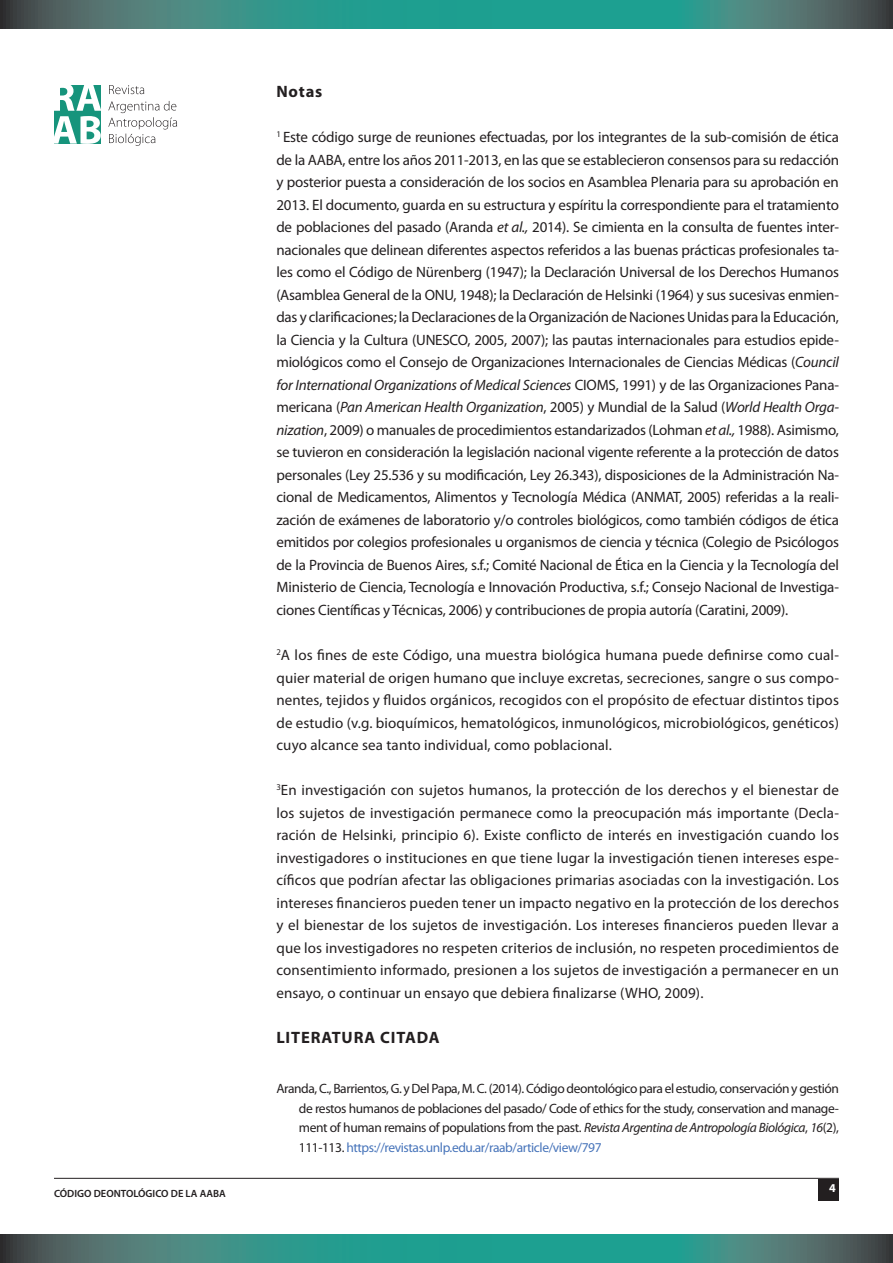
<style>
.page{position:relative;width:893px;height:1263px;background:#fff}
.page>*{position:absolute;margin:0;border:0;box-sizing:border-box;transform-origin:0 0}
.TITULOS_CUERPO{font:700 16.5px "Myriad Pro";letter-spacing:.05em;color:#231f20}
.CUERPO{font:15px/22.5px "Myriad Pro";letter-spacing:.01em;color:#231f20;text-align:justify}
.BIBLIOGRAFIA{font:13.5px/19.5px "Myriad Pro";letter-spacing:-.03em;color:#231f20;text-align:justify}
.t1{font:700 12px "Myriad Pro";color:#fff}
.t2{font:600 10.5px "Myriad Pro";color:#231f20}
.s1{font-style:italic}
.s2{color:#4774ba}
</style>
<div class="page">
<div style="left:819px;top:1179px;width:20px;height:21px;background:#231f20"></div>
<hr style="left:54px;top:1178px;width:785px;height:1px;background:#231f20">
<svg style="left:0;top:0;width:893px;height:28px;background:#36887f"></svg>
<svg style="left:0;top:1234px;width:893px;height:29px;background:#36887f"></svg>
<svg style="left:108px;top:101px;width:69px;height:45px"></svg>
<svg style="left:109px;top:85px;width:35px;height:9px"></svg>
<svg style="left:54px;top:85px;width:47px;height:59px"></svg>
<p class="t2" style="left:54px;top:1187px;width:173px">CÓDIGO DEONTOLÓGICO DE LA AABA</p>
<p class="TITULOS_CUERPO" style="left:276px;top:81px;width:48px">Notas</p>
<p class="CUERPO" style="left:276px;top:126px;width:564px"><sup>1</sup> Este código surge de reuniones efectuadas, por los integrantes de la sub-comisión de ética de la AABA, entre los años 2011-2013, en las que se establecieron consensos para su redacción y posterior puesta a consideración de los socios en Asamblea Plenaria para su aprobación en 2013. El documento, guarda en su estructura y espíritu la correspondiente para el tratamiento de poblaciones del pasado (Aranda <span class="s1">et al.,</span> 2014). Se cimienta en la consulta de fuentes inter&shy;nacionales que delinean diferentes aspectos referidos a las buenas prácticas profesionales ta&shy;les como el Código de Nürenberg (1947); la Declaración Universal de los Derechos Humanos (Asamblea General de la ONU, 1948); la Declaración de Helsinki (1964) y sus sucesivas enmien&shy;das y clarificaciones; la Declaraciones de la Organización de Naciones Unidas para la Educación, la Ciencia y la Cultura (UNESCO, 2005, 2007); las pautas internacionales para estudios epide&shy;miológicos como el Consejo de Organizaciones Internacionales de Ciencias Médicas (<span class="s1">Council for International Organizations of Medical Sciences</span> CIOMS, 1991) y de las Organizaciones Pana&shy;mericana (<span class="s1">Pan American Health Organization</span>, 2005) y Mundial de la Salud (<span class="s1">World Health Orga&shy;nization</span>, 2009) o manuales de procedimientos estandarizados (Lohman <span class="s1">et al.,</span> 1988). Asimismo, se tuvieron en consideración la legislación nacional vigente referente a la protección de datos personales (Ley 25.536 y su modificación, Ley 26.343), disposiciones de la Administración Na&shy;cional de Medicamentos, Alimentos y Tecnología Médica (ANMAT, 2005) referidas a la reali&shy;zación de exámenes de laboratorio y/o controles biológicos, como también códigos de ética emitidos por colegios profesionales u organismos de ciencia y técnica (Colegio de Psicólogos de la Provincia de Buenos Aires, s.f.; Comité Nacional de Ética en la Ciencia y la Tecnología del Ministerio de Ciencia, Tecnología e Innovación Productiva, s.f.; Consejo Nacional de Investiga&shy;ciones Científicas y Técnicas, 2006) y contribuciones de propia autoría (Caratini, 2009).</p>
<p class="CUERPO" style="left:276px;top:643px;width:564px"><sup>2</sup>A los fines de este Código, una muestra biológica humana puede definirse como cual&shy;quier material de origen humano que incluye excretas, secreciones, sangre o sus compo&shy;nentes, tejidos y fluidos orgánicos, recogidos con el propósito de efectuar distintos tipos de estudio (v.g. bioquímicos, hematológicos, inmunológicos, microbiológicos, genéticos) cuyo alcance sea tanto individual, como poblacional.</p>
<p class="CUERPO" style="left:276px;top:778px;width:564px"><sup>3</sup>En investigación con sujetos humanos, la protección de los derechos y el bienestar de los sujetos de investigación permanece como la preocupación más importante (Decla&shy;ración de Helsinki, principio 6). Existe conflicto de interés en investigación cuando los investigadores o instituciones en que tiene lugar la investigación tienen intereses espe&shy;cíficos que podrían afectar las obligaciones primarias asociadas con la investigación. Los intereses financieros pueden tener un impacto negativo en la protección de los derechos y el bienestar de los sujetos de investigación. Los intereses financieros pueden llevar a que los investigadores no respeten criterios de inclusión, no respeten procedimientos de consentimiento informado, presionen a los sujetos de investigación a permanecer en un ensayo, o continuar un ensayo que debiera finalizarse (WHO, 2009).</p>
<p class="TITULOS_CUERPO" style="left:276px;top:1026px;width:165px">LITERATURA CITADA</p>
<p class="BIBLIOGRAFIA" style="left:299px;top:1078px;width:542px;text-indent:-22px">Aranda, C., Barrientos, G. y Del Papa, M. C. (2014). Código deontológico para el estudio, conservación y gestión de restos humanos de poblaciones del pasado/ Code of ethics for the study, conservation and manage&shy;ment of human remains of populations from the past. <span class="s1">Revista Argentina de Antropología Biológica</span>, <span class="s1">16</span>(2), 111-113. <span class="s2">https://revistas.unlp.edu.ar/raab/article/view/797</span></p>
<p class="t1" style="left:829px;top:1180px;width:8px">4</p>
</div>
